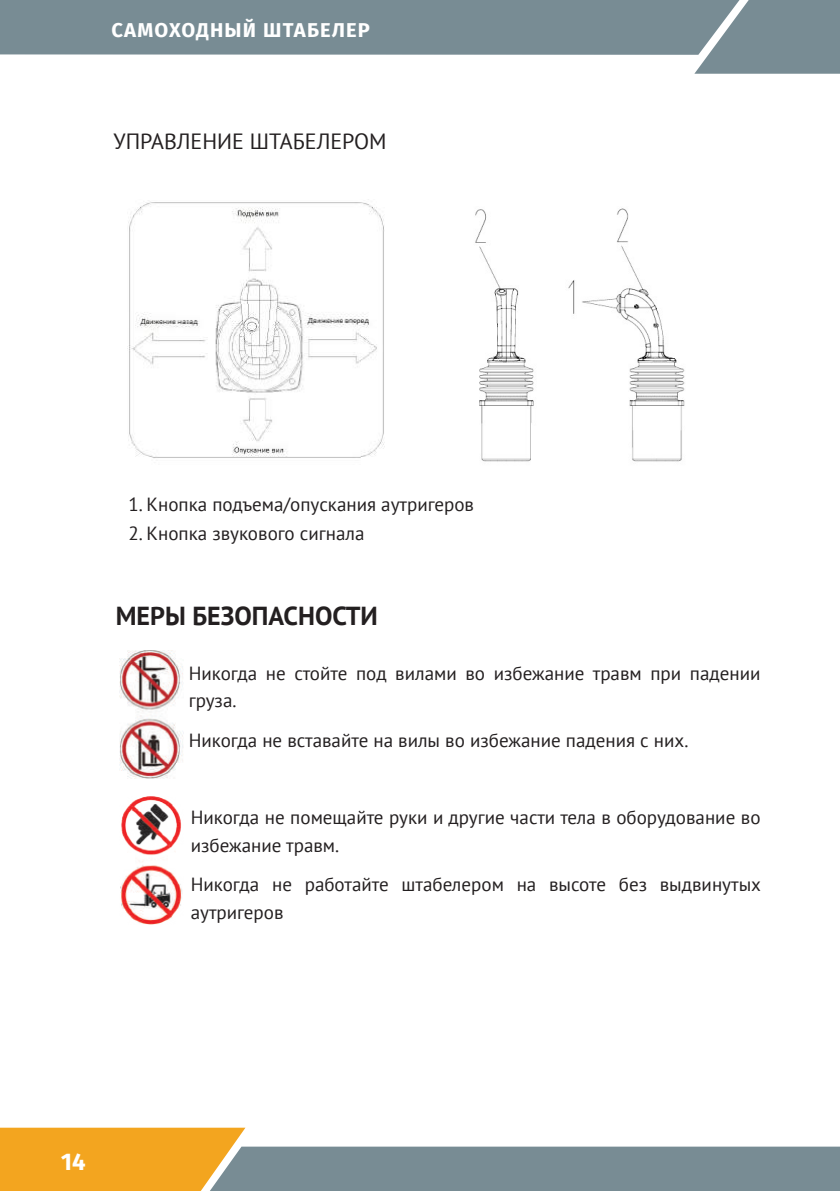
<style>
.page{position:relative;width:840px;height:1191px;background:#fff}
.page>*{position:absolute;margin:0;border:0;box-sizing:border-box;transform-origin:0 0}
.t1{font:700 26px "PT Sans";color:#231f20}
.t2{font:700 24px "Fira Sans OT";color:#fff}
.t3{font:22px "PT Sans";color:#231f20}
.t4{font:700 20px "Fira Sans OT";letter-spacing:.06em;color:#fff}
.t5{font:19px/28px "PT Sans";color:#231f20}
</style>
<div class="page">
<div style="left:694px;top:0;width:145px;height:74px;background:#788c94"></div>
<svg style="left:0;top:1127px;width:839px;height:64px"></svg>
<div style="left:0;top:0;width:739px;height:55px;background:#788c94"></div>
<img style="left:127px;top:199px;width:258px;height:259px">
<img style="left:475px;top:208px;width:210px;height:254px">
<img style="left:119px;top:650px;width:65px;height:129px">
<img style="left:120px;top:796px;width:63px;height:129px">
<p class="t4" style="left:111px;top:16px;width:260px">САМОХОДНЫЙ ШТАБЕЛЕР</p>
<p class="t3" style="left:113px;top:127px;width:274px">УПРАВЛЕНИЕ ШТАБЕЛЕРОМ</p>
<p class="t5" style="left:128px;top:490px;width:347px">1. Кнопка подъема/опускания аутригеров</p>
<p class="t5" style="left:128px;top:518px;width:237px">2. Кнопка звукового сигнала</p>
<h1 class="t1" style="left:116px;top:598px;width:263px">МЕРЫ БЕЗОПАСНОСТИ</h1>
<p class="t5" style="left:188px;top:660px;width:573px;line-height:26.4px">Никогда не стойте под вилами во избежание травм при падении груза.</p>
<p class="t5" style="left:188px;top:725px;width:501px">Никогда не вставайте на вилы во избежание падения с них.</p>
<p class="t5" style="left:191px;top:802px;width:571px">Никогда не помещайте руки и другие части тела в оборудование во избежание травм.</p>
<p class="t5" style="left:191px;top:869px;width:571px">Никогда не работайте штабелером на высоте без выдвинутых аутригеров</p>
<p class="t2" style="left:61px;top:1144px;width:26px">14</p>
</div>
